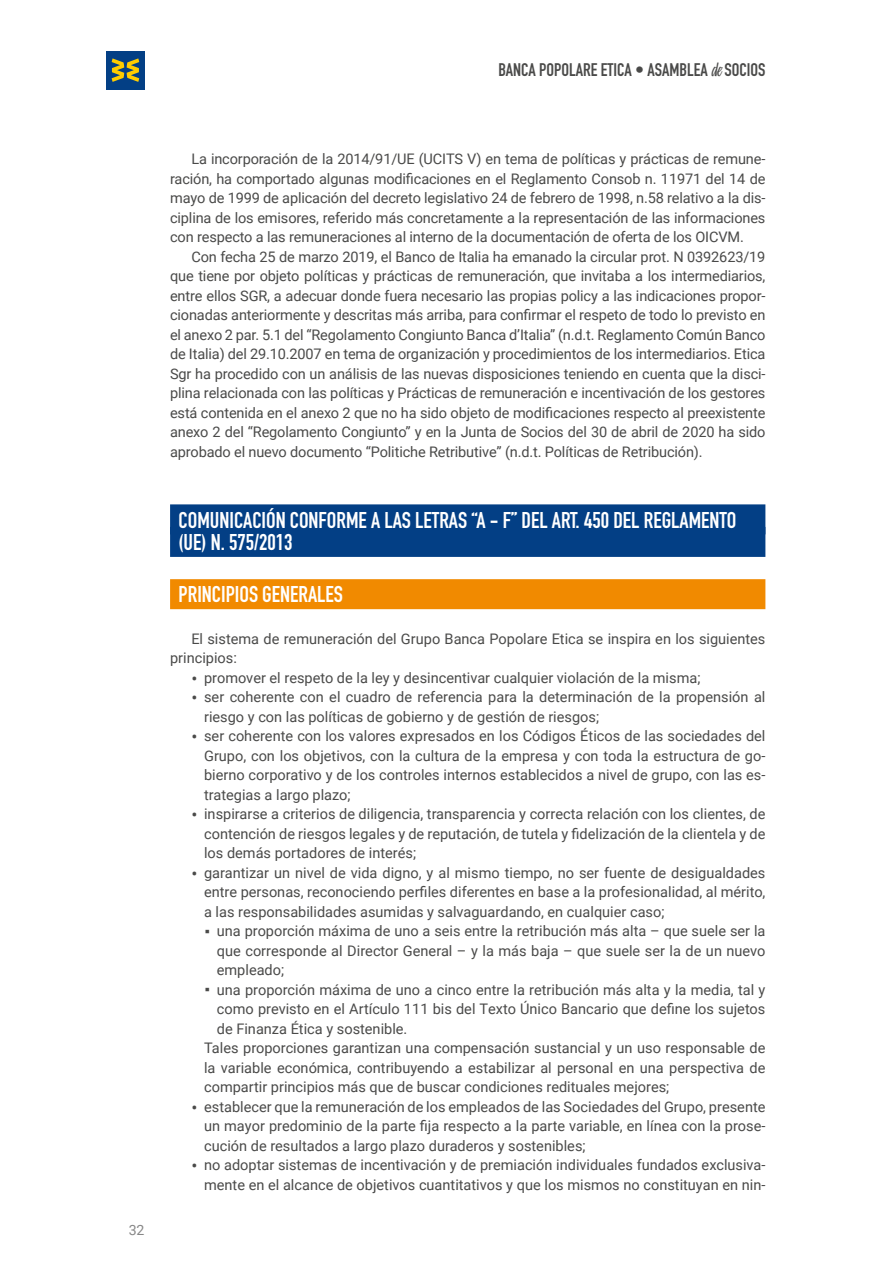
<style>
.page{position:relative;width:893px;height:1263px;background:#fff}
.page>*{position:absolute;margin:0;border:0;box-sizing:border-box;transform-origin:0 0}
.t1{font:22.5px/22.5px "DIN Engschrift Std";color:#fff}
.t2{font:18px "DIN Engschrift Std";color:#4a4a49}
.t3{font:14.55px/19.5px "Roboto";color:#4a4a49;text-align:justify}
.t4{font:14.1px "Roboto";color:#878787}
.s1{font-family:"Linotype Gneisenauette";font-weight:300}
.s2{font-size:18px}
</style>
<div class="page">
<div style="left:106px;top:51px;width:39px;height:38px;background:#033f85"></div>
<svg style="left:112px;top:58px;width:27px;height:24px"></svg>
<div style="left:170px;top:504px;width:595px;height:30px;background:#033f85"></div>
<div style="left:170px;top:527px;width:595px;height:30px;background:#033f85"></div>
<div style="left:170px;top:579px;width:595px;height:30px;background:#f18a00"></div>
<p class="t2" style="left:498px;top:59px;width:269px">BANCA POPOLARE ETICA • ASAMBLEA <span class="s1">de</span> SOCIOS</p>
<p class="t4" style="left:129px;top:1220px;width:17px">32</p>
<p class="t3" style="left:170px;top:149px;width:597px;text-indent:21px">La incorporación de la 2014/91/UE (UCITS V) en tema de políticas y prácticas de remune&shy;ración, ha comportado algunas modificaciones en el Reglamento Consob n. 11971 del 14 de mayo de 1999 de aplicación del decreto legislativo 24 de febrero de 1998, n.58 relativo a la dis&shy;ciplina de los emisores, referido más concretamente a la representación de las informaciones con respecto a las remuneraciones al interno de la documentación de oferta de los OICVM.</p>
<p class="t3" style="left:170px;top:246px;width:597px;text-indent:21px">Con fecha 25 de marzo 2019, el Banco de Italia ha emanado la circular prot. N 0392623/19 que tiene por objeto políticas y prácticas de remuneración, que invitaba a los intermediarios, entre ellos SGR, a adecuar donde fuera necesario las propias policy a las indicaciones propor&shy;cionadas anteriormente y descritas más arriba, para confirmar el respeto de todo lo previsto en el anexo 2 par. 5.1 del “Regolamento Congiunto Banca d’Italia” (n.d.t. Reglamento Común Banco de Italia) del 29.10.2007 en tema de organización y procedimientos de los intermediarios. Etica Sgr ha procedido con un análisis de las nuevas disposiciones teniendo en cuenta que la disci&shy;plina relacionada con las políticas y Prácticas de remuneración e incentivación de los gestores está contenida en el anexo 2 que no ha sido objeto de modificaciones respecto al preexistente anexo 2 del “Regolamento Congiunto” y en la Junta de Socios del 30 de abril de 2020 ha sido aprobado el nuevo documento “Politiche Retributive” (n.d.t. Políticas de Retribución).</p>
<h1 class="t1" style="left:179px;top:509px;width:559px">COMUNICACIÓN CONFORME A LAS LETRAS “A - F” DEL ART. 450 DEL REGLAMENTO (UE) N. 575/2013</h1>
<h1 class="t1" style="left:179px;top:583px;width:166px">PRINCIPIOS GENERALES</h1>
<p class="t3" style="left:170px;top:628px;width:597px;text-indent:21px">El sistema de remuneración del Grupo Banca Popolare Etica se inspira en los siguientes principios:</p>
<p class="t3" style="left:191px;top:667px;width:511px"><span class="s2">•</span> promover el respeto de la ley y desincentivar cualquier violación de la misma;</p>
<p class="t3" style="left:204px;top:687px;width:563px;text-indent:-13px"><span class="s2">•</span> ser coherente con el cuadro de referencia para la determinación de la propensión al riesgo y con las políticas de gobierno y de gestión de riesgos;</p>
<p class="t3" style="left:204px;top:726px;width:563px;text-indent:-13px"><span class="s2">•</span> ser coherente con los valores expresados en los Códigos Éticos de las sociedades del Grupo, con los objetivos, con la cultura de la empresa y con toda la estructura de go&shy;bierno corporativo y de los controles internos establecidos a nivel de grupo, con las es&shy;trategias a largo plazo;</p>
<p class="t3" style="left:204px;top:804px;width:563px;text-indent:-13px"><span class="s2">•</span> inspirarse a criterios de diligencia, transparencia y correcta relación con los clientes, de contención de riesgos legales y de reputación, de tutela y fidelización de la clientela y de los demás portadores de interés;</p>
<p class="t3" style="left:204px;top:862px;width:563px;text-indent:-13px"><span class="s2">•</span> garantizar un nivel de vida digno, y al mismo tiempo, no ser fuente de desigualdades entre personas, reconociendo perfiles diferentes en base a la profesionalidad, al mérito, a las responsabilidades asumidas y salvaguardando, en cualquier caso;</p>
<p class="t3" style="left:217px;top:921px;width:550px">una proporción máxima de uno a seis entre la retribución más alta – que suele ser la</p>
<p class="t3" style="left:217px;top:940px;width:550px">que corresponde al Director General – y la más baja – que suele ser la de un nuevo</p>
<p class="t3" style="left:217px;top:960px;width:69px">empleado;</p>
<p class="t3" style="left:217px;top:979px;width:550px">una proporción máxima de uno a cinco entre la retribución más alta y la media, tal y</p>
<p class="t3" style="left:217px;top:999px;width:550px">como previsto en el Artículo 111 bis del Texto Único Bancario que define los sujetos</p>
<p class="t3" style="left:217px;top:1018px;width:192px">de Finanza Ética y sostenible.</p>
<p class="t3" style="left:204px;top:1038px;width:563px">Tales proporciones garantizan una compensación sustancial y un uso responsable de</p>
<p class="t3" style="left:204px;top:1057px;width:563px">la variable económica, contribuyendo a estabilizar al personal en una perspectiva de</p>
<p class="t3" style="left:204px;top:1077px;width:467px">compartir principios más que de buscar condiciones redituales mejores;</p>
<p class="t3" style="left:204px;top:1096px;width:563px;text-indent:-13px"><span class="s2">•</span> establecer que la remuneración de los empleados de las Sociedades del Grupo, presente un mayor predominio de la parte fija respecto a la parte variable, en línea con la prose&shy;cución de resultados a largo plazo duraderos y sostenibles;</p>
<p class="t3" style="left:191px;top:1155px;width:576px;text-align:right"><span class="s2">•</span> no adoptar sistemas de incentivación y de premiación individuales fundados exclusiva&shy;mente en el alcance de objetivos cuantitativos y que los mismos no constituyan en nin-</p>
</div>
